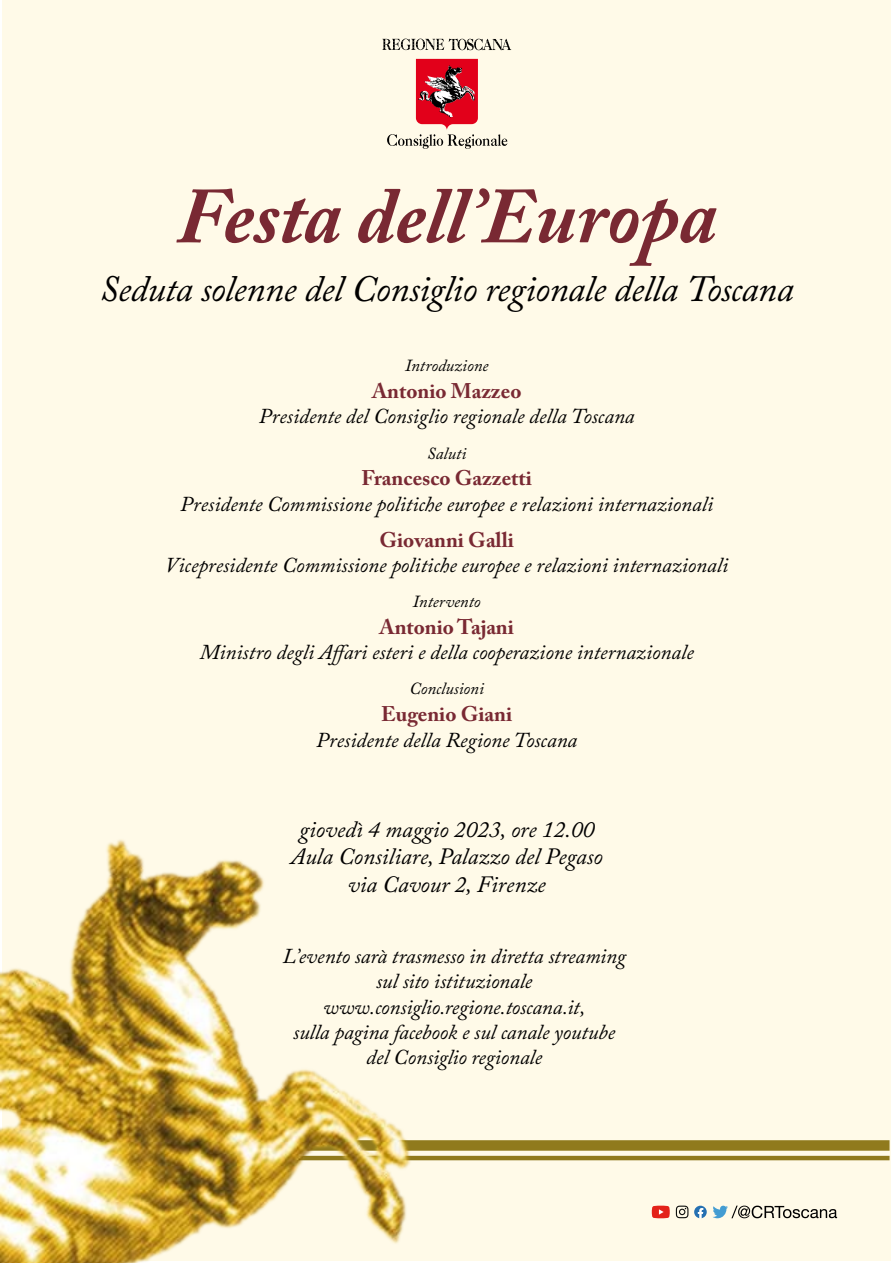
<style>
.page{position:relative;width:893px;height:1263px;background:#fff}
.page>*{position:absolute;margin:0;border:0;box-sizing:border-box;transform-origin:0 0}
.t1{font:italic 700 78.75px "Adobe Caslon Pro";color:#792933}
.t2{font:italic 36.9px "Adobe Caslon Pro";letter-spacing:-.015em;color:#000}
.t3{font:italic 23.25px/27.9px "Adobe Caslon Pro";color:#000;text-align:center}
.t4{font:italic 21.15px/25.3px "Adobe Caslon Pro";color:#000;text-align:center}
.t5{font:700 21.15px "Adobe Caslon Pro";color:#792933}
.t6{font:italic 16.95px "Adobe Caslon Pro";color:#000}
</style>
<div class="page">
<div style="left:3px;top:0;width:888px;height:1260px;background:#fffae8"></div>
<hr style="left:0;top:1156px;width:889px;height:4px;background:#907a1d">
<div style="left:0;top:1140px;width:889px;height:11px;background:#907a1d"></div>
<img style="left:0;top:830px;width:443px;height:433px">
<svg style="left:387px;top:59px;width:120px;height:90px"></svg>
<svg style="left:382px;top:39px;width:129px;height:11px"></svg>
<svg style="left:694px;top:1205px;width:143px;height:13px"></svg>
<svg style="left:676px;top:1205px;width:12px;height:13px"></svg>
<svg style="left:652px;top:1206px;width:18px;height:12px"></svg>
<h1 class="t1" style="left:177px;top:169px;width:541px">Festa dell’Europa</h1>
<h2 class="t2" style="left:100px;top:267px;width:695px">Seduta solenne del Consiglio regionale della Toscana</h2>
<p class="t6" style="left:405px;top:355px;width:85px">Introduzione</p>
<p class="t5" style="left:372px;top:378px;width:151px">Antonio Mazzeo</p>
<p class="t4" style="left:259px;top:403px;width:377px">Presidente del Consiglio regionale della Toscana</p>
<p class="t6" style="left:427px;top:443px;width:40px">Saluti</p>
<p class="t5" style="left:362px;top:466px;width:172px">Francesco Gazzetti</p>
<p class="t4" style="left:180px;top:491px;width:535px">Presidente Commissione politiche europee e relazioni internazionali</p>
<p class="t5" style="left:379px;top:527px;width:136px">Giovanni Galli</p>
<p class="t4" style="left:165px;top:552px;width:564px">Vicepresidente Commissione politiche europee e relazioni internazionali</p>
<p class="t6" style="left:413px;top:591px;width:69px">Intervento</p>
<p class="t5" style="left:379px;top:614px;width:136px">Antonio Tajani</p>
<p class="t4" style="left:200px;top:639px;width:495px">Ministro degli Affari esteri e della cooperazione internazionale</p>
<p class="t6" style="left:409px;top:679px;width:76px">Conclusioni</p>
<p class="t5" style="left:381px;top:701px;width:133px">Eugenio Giani</p>
<p class="t4" style="left:316px;top:727px;width:263px">Presidente della Regione Toscana</p>
<p class="t3" style="left:291px;top:814px;width:313px">giovedì 4 maggio 2023, ore 12.00<br>Aula Consiliare, Palazzo del Pegaso via Cavour 2, Firenze</p>
<p class="t4" style="left:283px;top:943px;width:345px">L’evento sarà trasmesso in diretta streaming sul sito istituzionale www.consiglio.regione.toscana.it,<br>sulla pagina facebook e sul canale youtube del Consiglio regionale</p>
</div>
